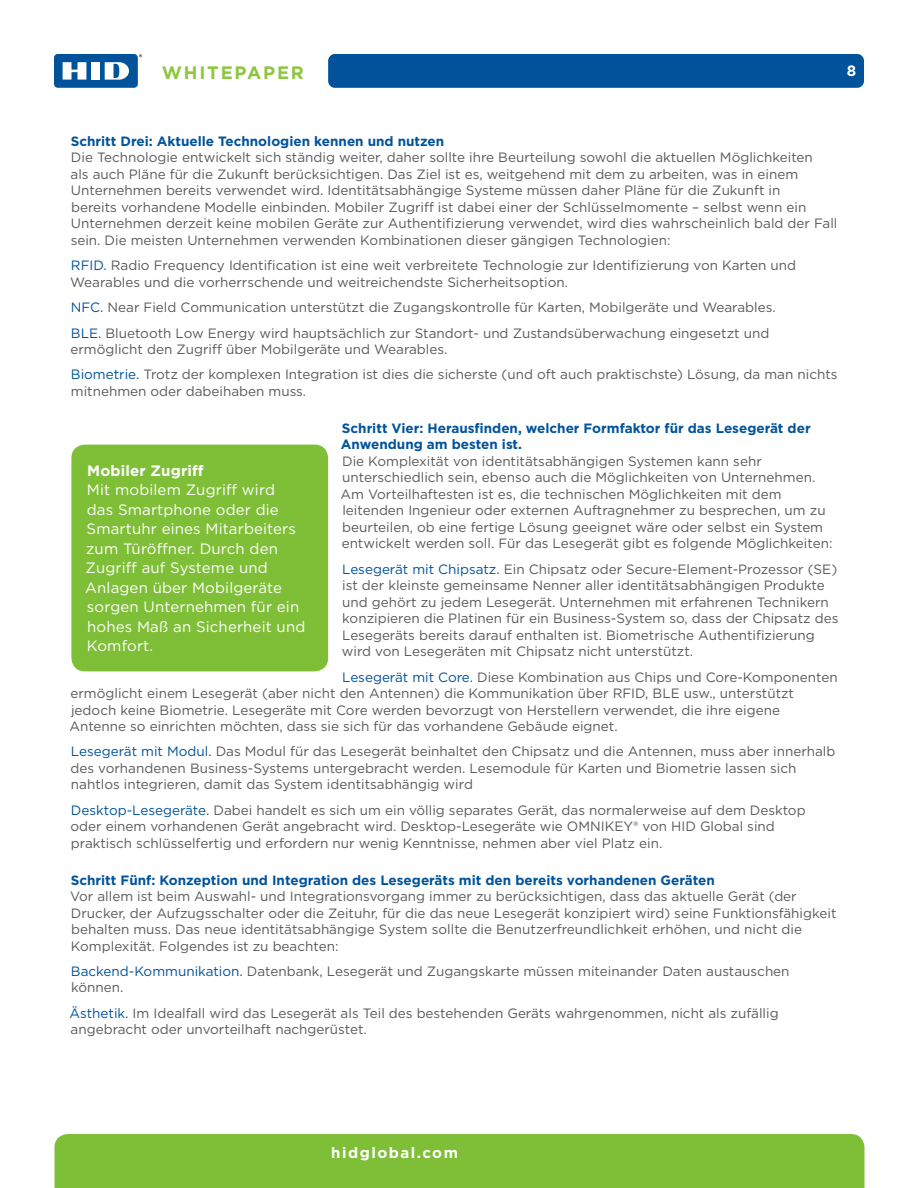
<style>
.page{position:relative;width:918px;height:1188px;background:#fff}
.page>*{position:absolute;margin:0;border:0;box-sizing:border-box;transform-origin:0 0}
.t1{font:700 18px "Gotham";letter-spacing:.1em;color:#8dc63f}
.t2{font:15px/19.5px "Gotham";letter-spacing:.01em;color:#fff}
.t3{font:700 15px "Gotham";letter-spacing:.1em;color:#fff}
.Body{font:13.5px/16.5px "Gotham";color:#58595b}
.Body-2{font:700 13.5px/16.5px "Gotham";color:#00539b}
.s1{color:#00539b}
.s2{font-weight:700}
</style>
<div class="page">
<div style="left:328px;top:54px;width:536px;height:34px;background:#00539b;border-radius:7px"></div>
<div style="left:54px;top:54px;width:84px;height:34px;background:#00539b;border-radius:4px"></div>
<div style="left:91px;top:62px;width:9px;height:18px;background:#fff"></div>
<svg style="left:63px;top:62px;width:23px;height:18px"></svg>
<svg style="left:105px;top:62px;width:24px;height:18px"></svg>
<div style="left:71px;top:445px;width:257px;height:226px;background:#7fbf37;border-radius:14px"></div>
<div style="left:54px;top:1134px;width:810px;height:54px;background:#7fbf37"></div>
<h1 class="t1" style="left:162px;top:60px;width:143px">WHITEPAPER</h1>
<p class="t3" style="left:847px;top:61px;width:11px">8</p>
<p class="Body-2" style="left:71px;top:133px;width:375px">Schritt Drei: Aktuelle Technologien kennen und nutzen</p>
<p class="Body" style="left:71px;top:149px;width:768px">Die Technologie entwickelt sich ständig weiter, daher sollte ihre Beurteilung sowohl die aktuellen Möglichkeiten<br>als auch Pläne für die Zukunft berücksichtigen. Das Ziel ist es, weitgehend mit dem zu arbeiten, was in einem Unternehmen bereits verwendet wird. Identitätsabhängige Systeme müssen daher Pläne für die Zukunft in<br>bereits vorhandene Modelle einbinden. Mobiler Zugriff ist dabei einer der Schlüsselmomente – selbst wenn ein Unternehmen derzeit keine mobilen Geräte zur Authentifizierung verwendet, wird dies wahrscheinlich bald der Fall sein. Die meisten Unternehmen verwenden Kombinationen dieser gängigen Technologien:</p>
<p class="Body" style="left:70px;top:257px;width:727px"><span class="s1">RFID.</span> Radio Frequency Identification ist eine weit verbreitete Technologie zur Identifizierung von Karten und<br>Wearables und die vorherrschende und weitreichendste Sicherheitsoption.</p>
<p class="Body" style="left:71px;top:299px;width:706px"><span class="s1">NFC.</span> Near Field Communication unterstützt die Zugangskontrolle für Karten, Mobilgeräte und Wearables.</p>
<p class="Body" style="left:71px;top:324px;width:700px"><span class="s1">BLE.</span> Bluetooth Low Energy wird hauptsächlich zur Standort- und Zustandsüberwachung eingesetzt und ermöglicht den Zugriff über Mobilgeräte und Wearables.</p>
<p class="Body" style="left:71px;top:366px;width:768px"><span class="s1">Biometrie.</span> Trotz der komplexen Integration ist dies die sicherste (und oft auch praktischste) Lösung, da man nichts mitnehmen oder dabeihaben muss.</p>
<p class="Body-2" style="left:341px;top:420px;width:471px">Schritt Vier: Herausfinden, welcher Formfaktor für das Lesegerät der<br>Anwendung am besten ist.</p>
<p class="Body" style="left:341px;top:452px;width:493px">Die Komplexität von identitätsabhängigen Systemen kann sehr unterschiedlich sein, ebenso auch die Möglichkeiten von Unternehmen.<br>Am Vorteilhaftesten ist es, die technischen Möglichkeiten mit dem leitenden Ingenieur oder externen Auftragnehmer zu besprechen, um zu beurteilen, ob eine fertige Lösung geeignet wäre oder selbst ein System entwickelt werden soll. Für das Lesegerät gibt es folgende Möglichkeiten:</p>
<p class="Body" style="left:342px;top:560px;width:498px"><span class="s1">Lesegerät mit Chipsatz.</span> Ein Chipsatz oder Secure-Element-Prozessor (SE) ist der kleinste gemeinsame Nenner aller identitätsabhängigen Produkte und gehört zu jedem Lesegerät. Unternehmen mit erfahrenen Technikern konzipieren die Platinen für ein Business-System so, dass der Chipsatz des Lesegeräts bereits darauf enthalten ist. Biometrische Authentifizierung wird von Lesegeräten mit Chipsatz nicht unterstützt.</p>
<p class="Body" style="left:69px;top:668px;width:770px;text-indent:273px"><span class="s1">Lesegerät mit Core.</span> Diese Kombination aus Chips und Core-Komponenten ermöglicht einem Lesegerät (aber nicht den Antennen) die Kommunikation über RFID, BLE usw., unterstützt jedoch keine Biometrie. Lesegeräte mit Core werden bevorzugt von Herstellern verwendet, die ihre eigene Antenne so einrichten möchten, dass sie sich für das vorhandene Gebäude eignet.</p>
<p class="Body" style="left:71px;top:743px;width:766px"><span class="s1">Lesegerät mit Modul.</span> Das Modul für das Lesegerät beinhaltet den Chipsatz und die Antennen, muss aber innerhalb des vorhandenen Business-Systems untergebracht werden. Lesemodule für Karten und Biometrie lassen sich nahtlos integrieren, damit das System identitsabhängig wird</p>
<p class="Body" style="left:71px;top:802px;width:737px"><span class="s1">Desktop-Lesegeräte.</span> Dabei handelt es sich um ein völlig separates Gerät, das normalerweise auf dem Desktop oder einem vorhandenen Gerät angebracht wird. Desktop-Lesegeräte wie OMNIKEY® von HID Global sind praktisch schlüsselfertig und erfordern nur wenig Kenntnisse, nehmen aber viel Platz ein.</p>
<p class="Body-2" style="left:71px;top:871px;width:646px">Schritt Fünf: Konzeption und Integration des Lesegeräts mit den bereits vorhandenen Geräten</p>
<p class="Body" style="left:70px;top:888px;width:768px">Vor allem ist beim Auswahl- und Integrationsvorgang immer zu berücksichtigen, dass das aktuelle Gerät (der Drucker, der Aufzugsschalter oder die Zeituhr, für die das neue Lesegerät konzipiert wird) seine Funktionsfähigkeit behalten muss. Das neue identitätsabhängige System sollte die Benutzerfreundlichkeit erhöhen, und nicht die Komplexität. Folgendes ist zu beachten:</p>
<p class="Body" style="left:71px;top:963px;width:720px"><span class="s1">Backend-Kommunikation.</span> Datenbank, Lesegerät und Zugangskarte müssen miteinander Daten austauschen können.</p>
<p class="Body" style="left:70px;top:1005px;width:711px"><span class="s1">Ästhetik.</span> Im Idealfall wird das Lesegerät als Teil des bestehenden Geräts wahrgenommen, nicht als zufällig angebracht oder unvorteilhaft nachgerüstet.</p>
<p class="t2" style="left:85px;top:460px;width:222px"><span class="s2">Mobiler Zugriff<br></span>Mit mobilem Zugriff wird<br>das Smartphone oder die<br>Smartuhr eines Mitarbeiters zum Türöffner. Durch den<br>Zugriff auf Systeme und<br>Anlagen über Mobilgeräte sorgen Unternehmen für ein hohes Maß an Sicherheit und<br>Komfort.</p>
<p class="t3" style="left:331px;top:1142px;width:128px">hidglobal.com</p>
</div>
